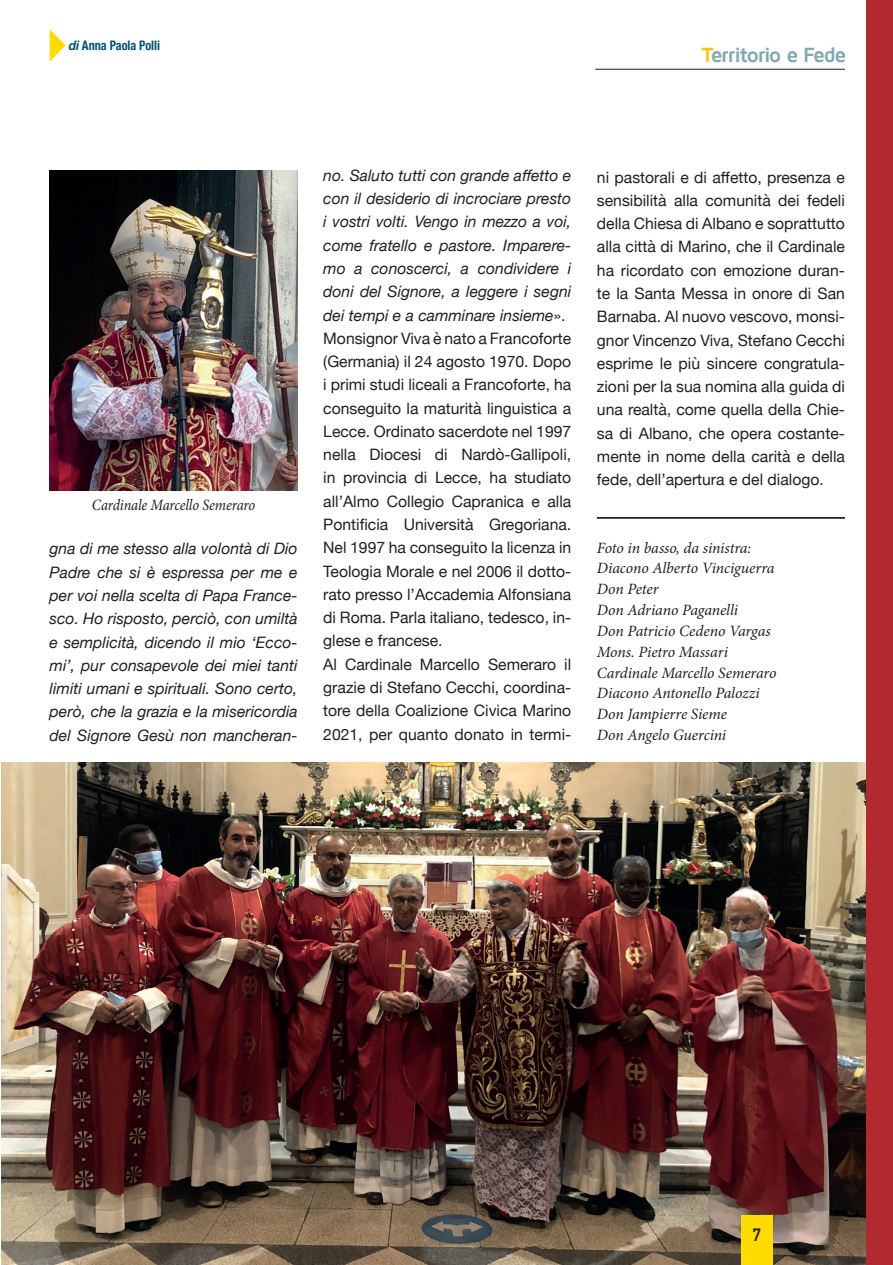
<style>
.page{position:relative;width:893px;height:1265px;background:#fff}
.page>*{position:absolute;margin:0;border:0;box-sizing:border-box;transform-origin:0 0}
.t1{font:700 21.18px "Maven Pro";letter-spacing:-.065em;color:#84a6b1}
.t2{font:700 17.5px "DIN Alternate";color:#231f20}
.t3{font:15.75px/23.3px "Helvetica Neue";color:#231f20}
.t4{font:italic 15.75px/23.3px "Helvetica Neue";color:#231f20;text-align:justify}
.t5{font:italic 15.75px/20.8px "Minion Pro";letter-spacing:-.005em;color:#231f20}
.t6{font:italic 15.75px "Minion Pro";letter-spacing:-.005em;color:#231f20;scale:.91 1}
.t7{font:700 condensed 13.12px "Helvetica Neue";color:#005471;scale:.93 1}
.s1{font-style:italic;font-stretch:normal}
.s2{color:#fec210}
.s3{font-style:italic}
</style>
<div class="page">
<img style="left:2px;top:762px;width:865px;height:503px">
<div style="left:741px;top:1215px;width:31px;height:50px;background:#ffdc01"></div>
<svg style="left:50px;top:29px;width:16px;height:32px"></svg>
<hr style="left:595px;top:69px;width:250px;height:1px;background:#231f20">
<div style="left:867px;top:0;width:26px;height:1265px;background:#b02a2f"></div>
<img style="left:50px;top:171px;width:248px;height:320px">
<hr style="left:597px;top:517px;width:248px;height:2px;background:#231f20">
<p class="t7" style="left:69px;top:34px;width:100px"><span class="s1">di</span> Anna Paola Polli</p>
<h1 class="t1" style="left:701px;top:43px;width:146px"><span class="s2">T</span>erritorio e Fede</h1>
<p class="t6" style="left:92px;top:494px;width:181px">Cardinale Marcello Semeraro</p>
<p class="t4" style="left:50px;top:538px;width:250px">gna di me stesso alla volontà di Dio Padre che si è espressa per me e per voi nella scelta di Papa France&shy;sco. Ho risposto, perciò, con umiltà e semplicità, dicendo il mio ‘Ecco&shy;mi’, pur consapevole dei miei tanti limiti umani e spirituali. Sono certo, però, che la grazia e la misericordia del Signore Gesù non mancheran-</p>
<p class="t3" style="left:323px;top:165px;width:250px"><span class="s3">no. Saluto tutti con grande affetto e con il desiderio di incrociare presto i vostri volti. Vengo in mezzo a voi, come fratello e pastore. Imparere&shy;mo a conoscerci, a condividere i doni del Signore, a leggere i segni dei tempi e a camminare insieme</span>».<br>Monsignor Viva è nato a Francoforte (Germania) il 24 agosto 1970. Dopo i primi studi liceali a Francoforte, ha conseguito la maturità linguistica a Lecce. Ordinato sacerdote nel 1997 nella Diocesi di Nardò-Gallipoli, in provincia di Lecce, ha studiato all’Almo Collegio Capranica e alla Pontificia Università Gregoriana.<br>Nel 1997 ha conseguito la licenza in Teologia Morale e nel 2006 il dotto&shy;rato presso l’Accademia Alfonsiana di Roma. Parla italiano, tedesco, in&shy;glese e francese.<br>Al Cardinale Marcello Semeraro il grazie di Stefano Cecchi, coordina&shy;tore della Coalizione Civica Marino 2021, per quanto donato in termi-</p>
<p class="t3" style="left:597px;top:166px;width:250px;text-align:justify">ni pastorali e di affetto, presenza e sensibilità alla comunità dei fedeli della Chiesa di Albano e soprattutto alla città di Marino, che il Cardinale ha ricordato con emozione duran&shy;te la Santa Messa in onore di San Barnaba. Al nuovo vescovo, monsi&shy;gnor Vincenzo Viva, Stefano Cecchi esprime le più sincere congratula&shy;zioni per la sua nomina alla guida di una realtà, come quella della Chie&shy;sa di Albano, che opera costante&shy;mente in nome della carità e della fede, dell’apertura e del dialogo.</p>
<p class="t5" style="left:597px;top:537px;width:181px">Foto in basso, da sinistra:<br>Diacono Alberto Vinciguerra<br>Don Peter<br>Don Adriano Paganelli<br>Don Patricio Cedeno Vargas<br>Mons. Pietro Massari<br>Cardinale Marcello Semeraro<br>Diacono Antonello Palozzi<br>Don Jampierre Sieme<br>Don Angelo Guercini</p>
<p class="t2" style="left:752px;top:1222px;width:10px">7</p>
</div>
